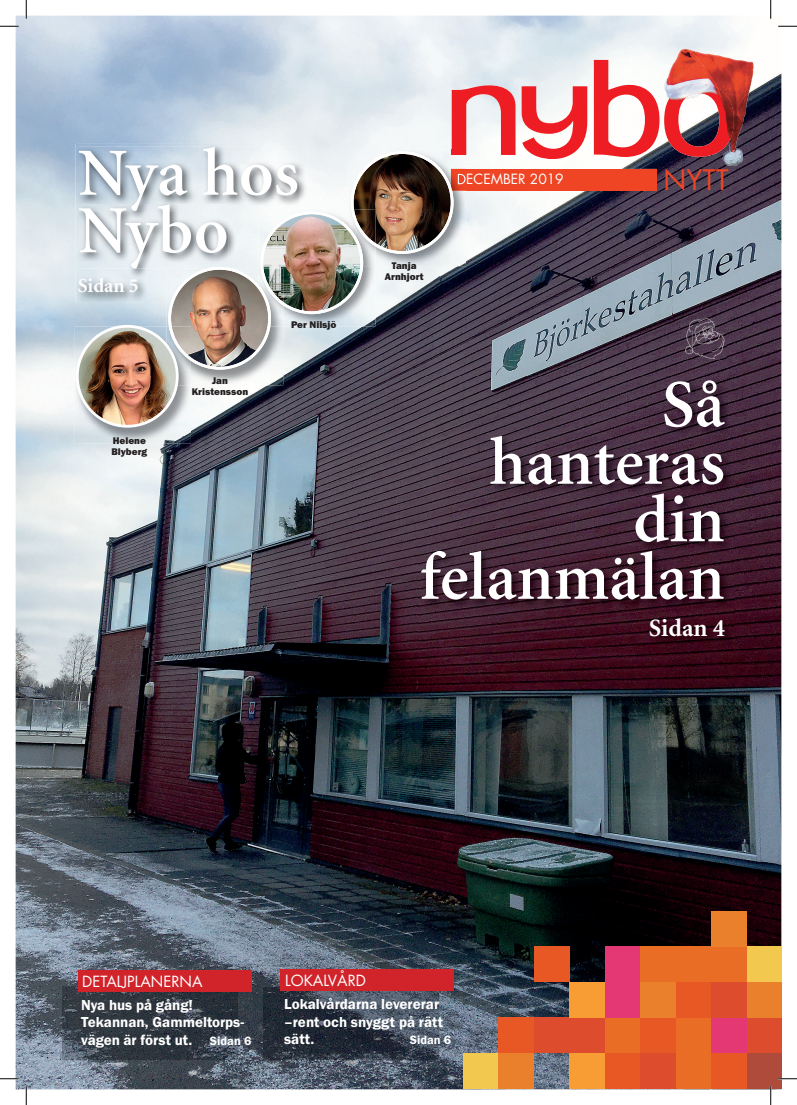
<style>
.page{position:relative;width:797px;height:1105px;background:#fff}
.page>*{position:absolute;margin:0;border:0;box-sizing:border-box;transform-origin:0 0}
.t1{font:600 67.5px/57.5px "Minion";color:#fff;text-align:right}
.t2{font:27.5px "Futura";color:#ef4524}
.t3{font:700 25px "Minion";color:#fff}
.t4{font:700 20px "Minion";color:#fff}
.t5{font:15px/17.5px "Franklin Gothic URW Dem";color:#fff}
.t6{font:15px "Futura";color:#fff}
.t7{font:13.75px "Futura";color:#fff}
.t8{font:12.5px "Franklin Gothic URW Dem";color:#fff}
.t9{font:10px/11.2px "Franklin Gothic URW Hea";color:#231f20;text-align:center}
.s1{font-size:12.5px}
</style>
<div class="page">
<img style="left:16px;top:16px;width:765px;height:1073px">
<img style="left:63px;top:987px;width:174px;height:72px">
<img style="left:264px;top:988px;width:174px;height:71px">
<div style="left:463px;top:1053px;width:35px;height:35px;background:#f2c84f"></div>
<div style="left:498px;top:1053px;width:36px;height:35px;background:#ea802c"></div>
<div style="left:569px;top:1053px;width:36px;height:35px;background:#f89d33"></div>
<div style="left:605px;top:1053px;width:35px;height:35px;background:#e75824"></div>
<div style="left:640px;top:1053px;width:36px;height:35px;background:#dc4c2d"></div>
<div style="left:676px;top:1053px;width:35px;height:35px;background:#e96d24"></div>
<div style="left:711px;top:1053px;width:35px;height:35px;background:#e75824"></div>
<div style="left:746px;top:1053px;width:35px;height:35px;background:#af4b3a"></div>
<div style="left:498px;top:1017px;width:36px;height:36px;background:#e75824"></div>
<div style="left:534px;top:1017px;width:35px;height:36px;background:#dc4c2d"></div>
<div style="left:569px;top:1017px;width:36px;height:36px;background:#dc4c2d"></div>
<div style="left:605px;top:1017px;width:35px;height:36px;background:#e96d24"></div>
<div style="left:640px;top:1017px;width:36px;height:36px;background:#e75824"></div>
<div style="left:676px;top:1017px;width:35px;height:36px;background:#e96d24"></div>
<div style="left:711px;top:1017px;width:35px;height:36px;background:#e43875"></div>
<div style="left:746px;top:1017px;width:35px;height:36px;background:#dc4c2d"></div>
<div style="left:569px;top:982px;width:36px;height:35px;background:#f89d33"></div>
<div style="left:605px;top:982px;width:35px;height:35px;background:#e43875"></div>
<div style="left:640px;top:982px;width:36px;height:35px;background:#ea802c"></div>
<div style="left:676px;top:982px;width:35px;height:35px;background:#e75824"></div>
<div style="left:711px;top:982px;width:35px;height:35px;background:#dc4c2d"></div>
<div style="left:746px;top:982px;width:35px;height:35px;background:#ea802c"></div>
<div style="left:534px;top:947px;width:35px;height:35px;background:#e75824"></div>
<div style="left:605px;top:947px;width:35px;height:35px;background:#e43875"></div>
<div style="left:640px;top:947px;width:36px;height:35px;background:#e96d24"></div>
<div style="left:676px;top:947px;width:35px;height:35px;background:#e96d24"></div>
<div style="left:711px;top:947px;width:35px;height:35px;background:#e96d24"></div>
<div style="left:746px;top:947px;width:35px;height:35px;background:#f2c84f"></div>
<div style="left:711px;top:911px;width:35px;height:36px;background:#ea802c"></div>
<svg style="left:521px;top:86px;width:66px;height:73px"></svg>
<svg style="left:594px;top:60px;width:69px;height:97px"></svg>
<div style="left:451px;top:169px;width:205px;height:21px;background:#ef4524"></div>
<img style="left:418px;top:377px;width:316px;height:270px">
<img style="left:76px;top:144px;width:92px;height:159px">
<img style="left:79px;top:147px;width:89px;height:57px">
<img style="left:79px;top:204px;width:89px;height:65px">
<img style="left:191px;top:370px;width:92px;height:15px">
<img style="left:166px;top:303px;width:2px;height:24px">
<img style="left:166px;top:269px;width:2px;height:34px">
<img style="left:168px;top:84px;width:347px;height:286px">
<img style="left:74px;top:327px;width:117px;height:116px">
<img style="left:169px;top:327px;width:22px;height:34px">
<img style="left:77px;top:326px;width:100px;height:100px;border-radius:50px">
<div style="left:76px;top:325px;width:103px;height:103px;border:3px solid #fff;border-radius:50%"></div>
<div style="left:280px;top:969px;width:173px;height:22px;background:#d1232a"></div>
<div style="left:78px;top:970px;width:173px;height:21px;background:#d1232a"></div>
<img style="left:682px;top:316px;width:45px;height:43px">
<img style="left:663px;top:50px;width:80px;height:116px">
<img style="left:669px;top:84px;width:64px;height:56px">
<svg style="left:0;top:25px;width:19px;height:2px"></svg>
<svg style="left:778px;top:25px;width:19px;height:2px"></svg>
<svg style="left:0;top:1078px;width:19px;height:1px"></svg>
<svg style="left:778px;top:1078px;width:19px;height:1px"></svg>
<svg style="left:25px;top:0;width:2px;height:19px"></svg>
<svg style="left:25px;top:1086px;width:2px;height:19px"></svg>
<svg style="left:770px;top:0;width:1px;height:19px"></svg>
<svg style="left:770px;top:1086px;width:1px;height:19px"></svg>
<h1 class="t1" style="left:78px;top:146px;width:223px;text-align:left">Nya hos<br>Nybo</h1>
<h3 class="t4" style="left:78px;top:276px;width:62px">Sidan 5</h3>
<p class="t9" style="left:111px;top:435px;width:37px;text-align:left">Helene<br>Blyberg</p>
<p class="t9" style="left:192px;top:375px;width:58px">Jan<br>Kristensson</p>
<p class="t9" style="left:291px;top:319px;width:47px">Per Nilsjö</p>
<p class="t9" style="left:385px;top:259px;width:40px">Tanja<br>Arnhjort</p>
<p class="t7" style="left:457px;top:170px;width:108px">DECEMBER 2019</p>
<h2 class="t2" style="left:663px;top:161px;width:67px">NYTT</h2>
<h1 class="t1" style="left:420px;top:378px;width:306px">Så hanteras din felanmälan</h1>
<h3 class="t3" style="left:649px;top:615px;width:77px">Sidan 4</h3>
<p class="t6" style="left:82px;top:971px;width:122px">DETALJPLANERNA</p>
<p class="t5" style="left:81px;top:995px;width:172px">Nya hus på gång!<br>Tekannan, Gammel torps&shy;vägen är först ut. <span class="s1">Sidan 6</span></p>
<p class="t6" style="left:285px;top:970px;width:82px">LOKALVÅRD</p>
<p class="t5" style="left:284px;top:995px;width:160px">Lokalvårdarna levererar –rent och snyggt på rätt sätt.</p>
<p class="t8" style="left:410px;top:1032px;width:43px">Sidan 6</p>
</div>
